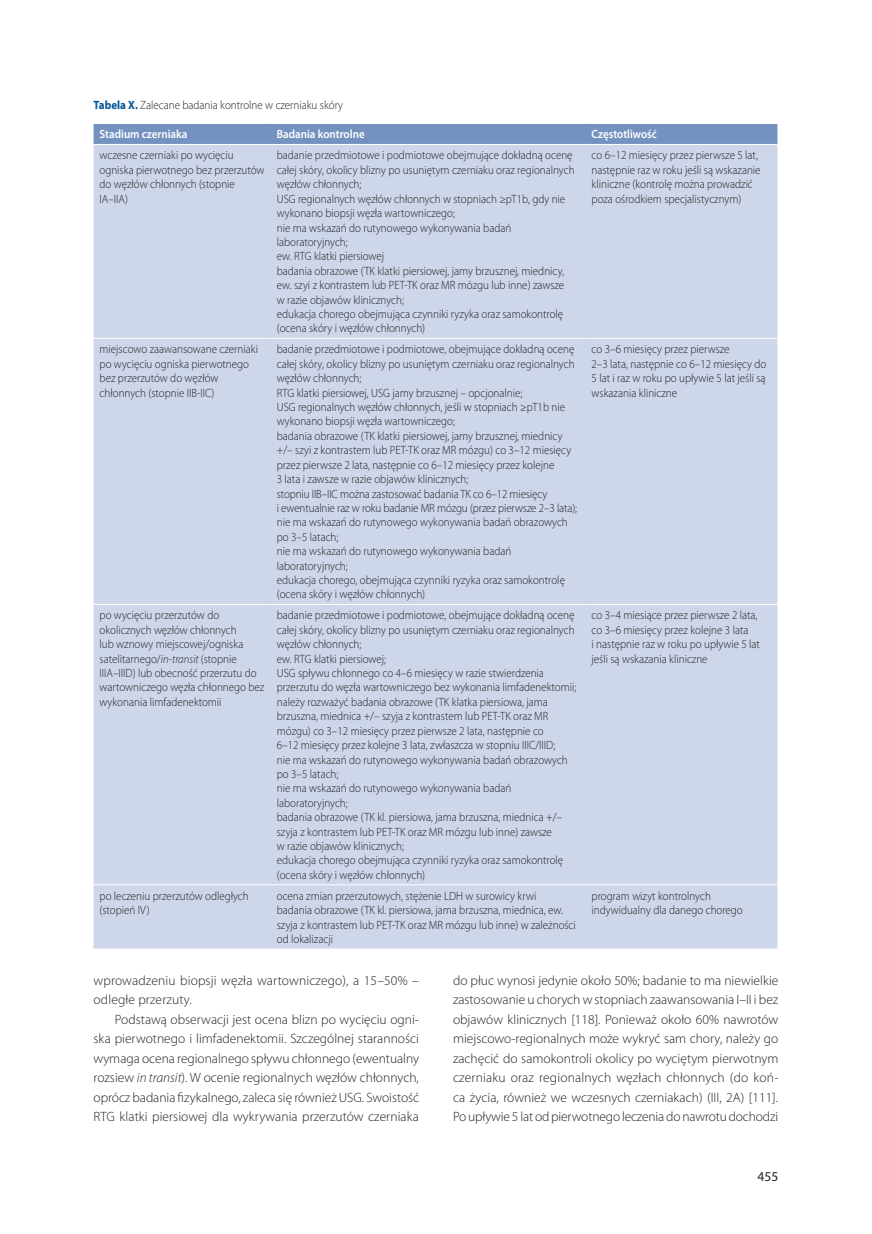
<style>
.page{position:relative;width:872px;height:1234px;background:#fff}
.page>*{position:absolute;margin:0;border:0;box-sizing:border-box;transform-origin:0 0}
.t1{font:300 13.5px/19.5px "Myriad Pro";letter-spacing:.005em;color:#231f20;text-align:justify}
.t2{font:13.5px "Myriad Pro";color:#231f20}
.t3{font:300 12px/14.4px "Myriad Pro";color:#231f20;scale:.92 1}
.t4{font:600 12px "Myriad Pro";color:#fff;scale:.92 1}
.s1{font-weight:700;color:#005495}
.s2{font-style:italic}
</style>
<div class="page">
<div style="left:94px;top:124px;width:683px;height:20px;background:#7492c0"></div>
<div style="left:94px;top:145px;width:683px;height:803px;background:#ced7e9"></div>
<hr style="left:94px;top:338px;width:177px;height:1px;background:#fff">
<hr style="left:271px;top:338px;width:314px;height:1px;background:#fff">
<hr style="left:585px;top:338px;width:192px;height:1px;background:#fff">
<hr style="left:94px;top:604px;width:177px;height:1px;background:#fff">
<hr style="left:271px;top:604px;width:314px;height:1px;background:#fff">
<hr style="left:585px;top:604px;width:192px;height:1px;background:#fff">
<hr style="left:94px;top:884px;width:177px;height:1px;background:#fff">
<hr style="left:585px;top:884px;width:192px;height:1px;background:#fff">
<hr style="left:271px;top:884px;width:314px;height:1px;background:#fff">
<p class="t3" style="left:94px;top:97px;width:273px"><span class="s1">Tabela X.</span> Zalecane badania kontrolne w czerniaku skóry</p>
<p class="t4" style="left:100px;top:127px;width:97px">Stadium czerniaka</p>
<p class="t4" style="left:277px;top:127px;width:97px">Badania kontrolne</p>
<p class="t4" style="left:591px;top:127px;width:72px">Częstotliwość</p>
<p class="t3" style="left:100px;top:148px;width:181px">wczesne czerniaki po wycięciu ogniska pierwotnego bez przerzutów do węzłów chłonnych (stopnie<br>IA–IIA)</p>
<p class="t3" style="left:277px;top:148px;width:325px">badanie przedmiotowe i podmiotowe obejmujące dokładną ocenę całej skóry, okolicy blizny po usuniętym czerniaku oraz regionalnych węzłów chłonnych;<br>USG regionalnych węzłów chłonnych w stopniach ≥pT1b, gdy nie wykonano biopsji węzła wartowniczego;<br>nie ma wskazań do rutynowego wykonywania badań laboratoryjnych;<br>ew. RTG klatki piersiowej<br>badania obrazowe (TK klatki piersiowej, jamy brzusznej, miednicy, ew. szyi z kontrastem lub PET-TK oraz MR mózgu lub inne) zawsze w razie objawów klinicznych;<br>edukacja chorego obejmująca czynniki ryzyka oraz samokontrolę (ocena skóry i węzłów chłonnych)</p>
<p class="t3" style="left:591px;top:148px;width:185px">co 6–12 miesięcy przez pierwsze 5 lat, następnie raz w roku jeśli są wskazanie kliniczne (kontrolę można prowadzić poza ośrodkiem specjalistycznym)</p>
<p class="t3" style="left:100px;top:342px;width:174px">miejscowo zaawansowane czerniaki po wycięciu ogniska pierwotnego bez przerzutów do węzłów chłonnych (stopnie IIB-IIC)</p>
<p class="t3" style="left:277px;top:342px;width:328px">badanie przedmiotowe i podmiotowe, obejmujące dokładną ocenę całej skóry, okolicy blizny po usuniętym czerniaku oraz regionalnych węzłów chłonnych;<br>RTG klatki piersiowej, USG jamy brzusznej – opcjonalnie;<br>USG regionalnych węzłów chłonnych, jeśli w stopniach ≥pT1b nie wykonano biopsji węzła wartowniczego;<br>badania obrazowe (TK klatki piersiowej, jamy brzusznej, miednicy +/– szyi z kontrastem lub PET-TK oraz MR mózgu) co 3–12 miesięcy przez pierwsze 2 lata, następnie co 6–12 miesięcy przez kolejne<br>3 lata i zawsze w razie objawów klinicznych;<br>stopniu IIB–IIC można zastosować badania TK co 6–12 miesięcy<br>i ewentualnie raz w roku badanie MR mózgu (przez pierwsze 2–3 lata); nie ma wskazań do rutynowego wykonywania badań obrazowych po 3–5 latach;<br>nie ma wskazań do rutynowego wykonywania badań laboratoryjnych;<br>edukacja chorego, obejmująca czynniki ryzyka oraz samokontrolę (ocena skóry i węzłów chłonnych)</p>
<p class="t3" style="left:591px;top:342px;width:191px">co 3–6 miesięcy przez pierwsze<br>2–3 lata, następnie co 6–12 miesięcy do<br>5 lat i raz w roku po upływie 5 lat jeśli są wskazania kliniczne</p>
<p class="t3" style="left:100px;top:608px;width:181px">po wycięciu przerzutów do okolicznych węzłów chłonnych<br>lub wznowy miejscowej/ogniska satelitarnego/<span class="s2">in-transit</span> (stopnie<br>IIIA–IIID) lub obecność przerzutu do wartowniczego węzła chłonnego bez wykonania limfadenektomii</p>
<p class="t3" style="left:277px;top:608px;width:327px">badanie przedmiotowe i podmiotowe, obejmujące dokładną ocenę całej skóry, okolicy blizny po usuniętym czerniaku oraz regionalnych węzłów chłonnych;<br>ew. RTG klatki piersiowej;<br>USG spływu chłonnego co 4–6 miesięcy w razie stwierdzenia przerzutu do węzła wartowniczego bez wykonania limfadenektomii; należy rozważyć badania obrazowe (TK klatka piersiowa, jama brzuszna, miednica +/– szyja z kontrastem lub PET-TK oraz MR mózgu) co 3–12 miesięcy przez pierwsze 2 lata, następnie co<br>6–12 miesięcy przez kolejne 3 lata, zwłaszcza w stopniu IIIC/IIID;<br>nie ma wskazań do rutynowego wykonywania badań obrazowych po 3–5 latach;<br>nie ma wskazań do rutynowego wykonywania badań laboratoryjnych;<br>badania obrazowe (TK kl. piersiowa, jama brzuszna, miednica +/– szyja z kontrastem lub PET-TK oraz MR mózgu lub inne) zawsze<br>w razie objawów klinicznych;<br>edukacja chorego obejmująca czynniki ryzyka oraz samokontrolę (ocena skóry i węzłów chłonnych)</p>
<p class="t3" style="left:591px;top:608px;width:185px">co 3–4 miesiące przez pierwsze 2 lata, co 3–6 miesięcy przez kolejne 3 lata<br>i następnie raz w roku po upływie 5 lat jeśli są wskazania kliniczne</p>
<p class="t3" style="left:100px;top:888px;width:164px">po leczeniu przerzutów odległych (stopień IV)</p>
<p class="t3" style="left:277px;top:888px;width:326px">ocena zmian przerzutowych, stężenie LDH w surowicy krwi<br>badania obrazowe (TK kl. piersiowa, jama brzuszna, miednica, ew. szyja z kontrastem lub PET-TK oraz MR mózgu lub inne) w zależności od lokalizacji</p>
<p class="t3" style="left:591px;top:888px;width:166px">program wizyt kontrolnych indywidualny dla danego chorego</p>
<p class="t1" style="left:94px;top:970px;width:327px">wprowadzeniu biopsji węzła wartowniczego), a 15–50% – odległe przerzuty.</p>
<p class="t1" style="left:94px;top:1009px;width:327px;text-indent:21px">Podstawą obserwacji jest ocena blizn po wycięciu ogni&shy;ska pierwotnego i limfadenektomii. Szczególnej staranności wymaga ocena regionalnego spływu chłonnego (ewentualny rozsiew <span class="s2">in transit</span>). W ocenie regionalnych węzłów chłonnych, oprócz badania fizykalnego, zaleca się również USG. Swoistość RTG klatki piersiowej dla wykrywania przerzutów czerniaka</p>
<p class="t1" style="left:453px;top:970px;width:327px">do płuc wynosi jedynie około 50%; badanie to ma niewielkie zastosowanie u chorych w stopniach zaawansowania I–II i bez objawów klinicznych [118]. Ponieważ około 60% nawrotów miejscowo-regionalnych może wykryć sam chory, należy go zachęcić do samokontroli okolicy po wyciętym pierwotnym czerniaku oraz regionalnych węzłach chłonnych (do koń&shy;ca życia, również we wczesnych czerniakach) (III, 2A) [111].<br>Po upływie 5 lat od pierwotnego leczenia do nawrotu dochodzi</p>
<p class="t2" style="left:757px;top:1168px;width:22px">455</p>
</div>
